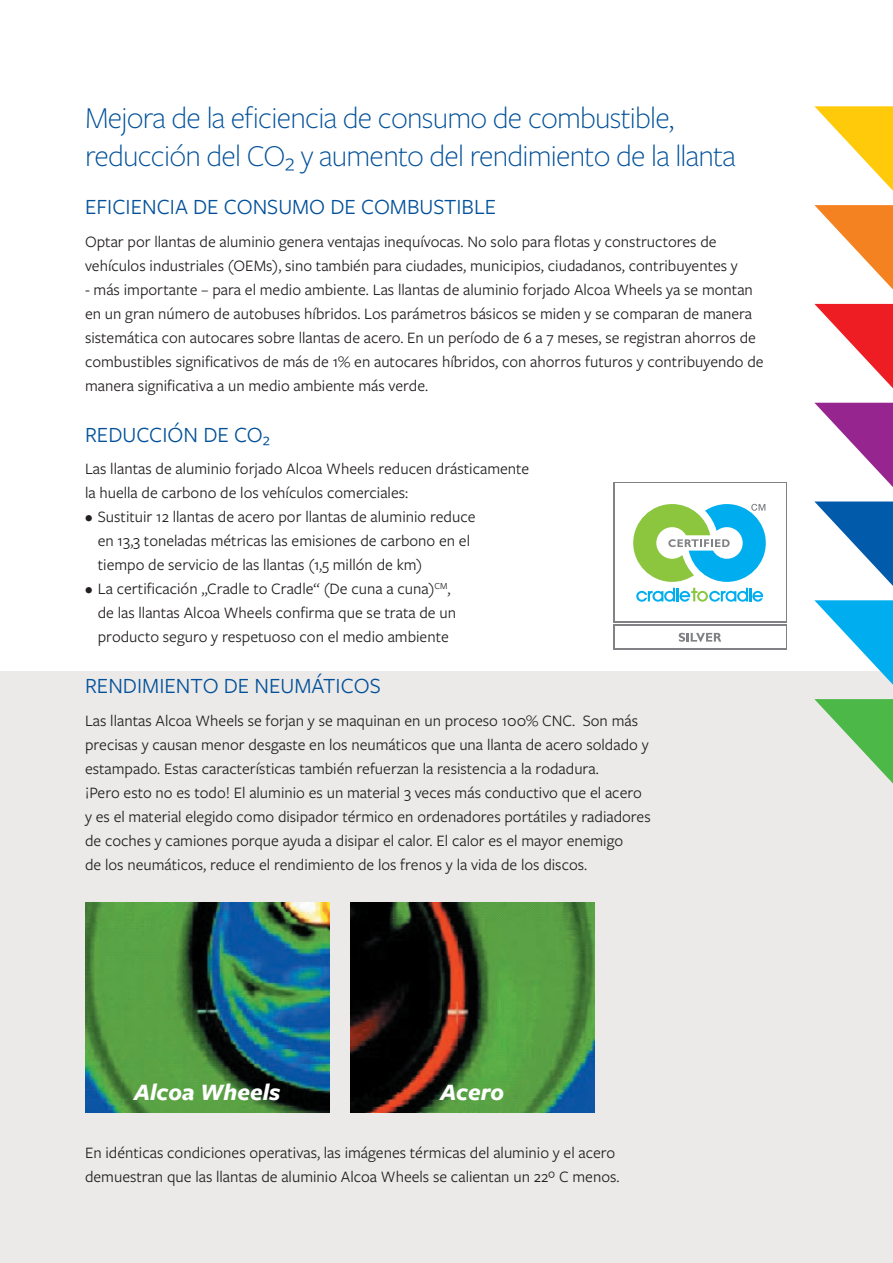
<style>
.page{position:relative;width:893px;height:1263px;background:#fff}
.page>*{position:absolute;margin:0;border:0;box-sizing:border-box;transform-origin:0 0}
.t1{font:300 31.5px/37.8px "Freight Sans Pro";letter-spacing:-.025em;color:#015099}
.t2{font:italic 700 24.45px "Freight Sans Pro";color:#fff}
.t3{font:22.5px "Freight Sans Pro";color:#015099}
.t4{font:16.5px/24px "Freight Sans Pro";color:#231f20}
</style>
<div class="page">
<div style="left:0;top:671px;width:893px;height:592px;background:#ebeae9"></div>
<div style="left:613px;top:625px;width:174px;height:25px;background:#808285"></div>
<div style="left:615px;top:626px;width:170px;height:22px;background:#fff"></div>
<div style="left:613px;top:482px;width:174px;height:141px;background:linear-gradient(to bottom,#fff,#fff)"></div>
<div style="left:615px;top:483px;width:170px;height:138px;background:#fff"></div>
<svg style="left:679px;top:633px;width:42px;height:9px"></svg>
<svg style="left:636px;top:588px;width:127px;height:14px"></svg>
<svg style="left:633px;top:504px;width:133px;height:78px"></svg>
<img style="left:85px;top:902px;width:245px;height:211px">
<img style="left:351px;top:902px;width:243px;height:211px">
<svg style="left:814px;top:106px;width:79px;height:678px"></svg>
<h1 class="t1" style="left:85px;top:98px;width:652px">Mejora de la eficiencia de consumo de combustible, reducción del CO₂ y aumento del rendimiento de la llanta</h1>
<h3 class="t3" style="left:85px;top:192px;width:413px">EFICIENCIA DE CONSUMO DE COMBUSTIBLE</h3>
<p class="t4" style="left:85px;top:228px;width:654px">Optar por llantas de aluminio genera ventajas inequívocas. No solo para flotas y constructores de vehículos industriales (OEMs), sino también para ciudades, municipios, ciudadanos, contribuyentes y</p>
<p class="t4" style="left:85px;top:276px;width:680px">- más importante – para el medio ambiente. Las llantas de aluminio forjado Alcoa Wheels ya se montan en un gran número de autobuses híbridos. Los parámetros básicos se miden y se comparan de manera sistemática con autocares sobre llantas de acero. En un período de 6 a 7 meses, se registran ahorros de combustibles significativos de más de 1% en autocares híbridos, con ahorros futuros y contribuyendo de manera significativa a un medio ambiente más verde.</p>
<h3 class="t3" style="left:85px;top:419px;width:187px">REDUCCIÓN DE CO₂</h3>
<p class="t4" style="left:85px;top:456px;width:446px">Las llantas de aluminio forjado Alcoa Wheels reducen drásticamente la huella de carbono de los vehículos comerciales:</p>
<p class="t4" style="left:98px;top:504px;width:379px;text-indent:-13px">• Sustituir 12 llantas de acero por llantas de aluminio reduce en 13,3 toneladas métricas las emisiones de carbono en el tiempo de servicio de las llantas (1,5 millón de km)</p>
<p class="t4" style="left:98px;top:576px;width:360px;text-indent:-13px">• La certificación „Cradle to Cradle“ (De cuna a cuna)<sup>CM</sup>, de las llantas Alcoa Wheels confirma que se trata de un producto seguro y respetuoso con el medio ambiente</p>
<h3 class="t3" style="left:85px;top:671px;width:297px">RENDIMIENTO DE NEUMÁTICOS</h3>
<p class="t4" style="left:85px;top:707px;width:567px">Las llantas Alcoa Wheels se forjan y se maquinan en un proceso 100% CNC. Son más precisas y causan menor desgaste en los neumáticos que una llanta de acero soldado y estampado. Estas características también refuerzan la resistencia a la rodadura.<br>¡Pero esto no es todo! El aluminio es un material 3 veces más conductivo que el acero y es el material elegido como disipador térmico en ordenadores portátiles y radiadores de coches y camiones porque ayuda a disipar el calor. El calor es el mayor enemigo<br>de los neumáticos, reduce el rendimiento de los frenos y la vida de los discos.</p>
<h2 class="t2" style="left:134px;top:1075px;width:148px">Alcoa Wheels</h2>
<h2 class="t2" style="left:441px;top:1075px;width:65px">Acero</h2>
<p class="t4" style="left:85px;top:1140px;width:536px">En idénticas condiciones operativas, las imágenes térmicas del aluminio y el acero demuestran que las llantas de aluminio Alcoa Wheels se calientan un 22º C menos.</p>
</div>
